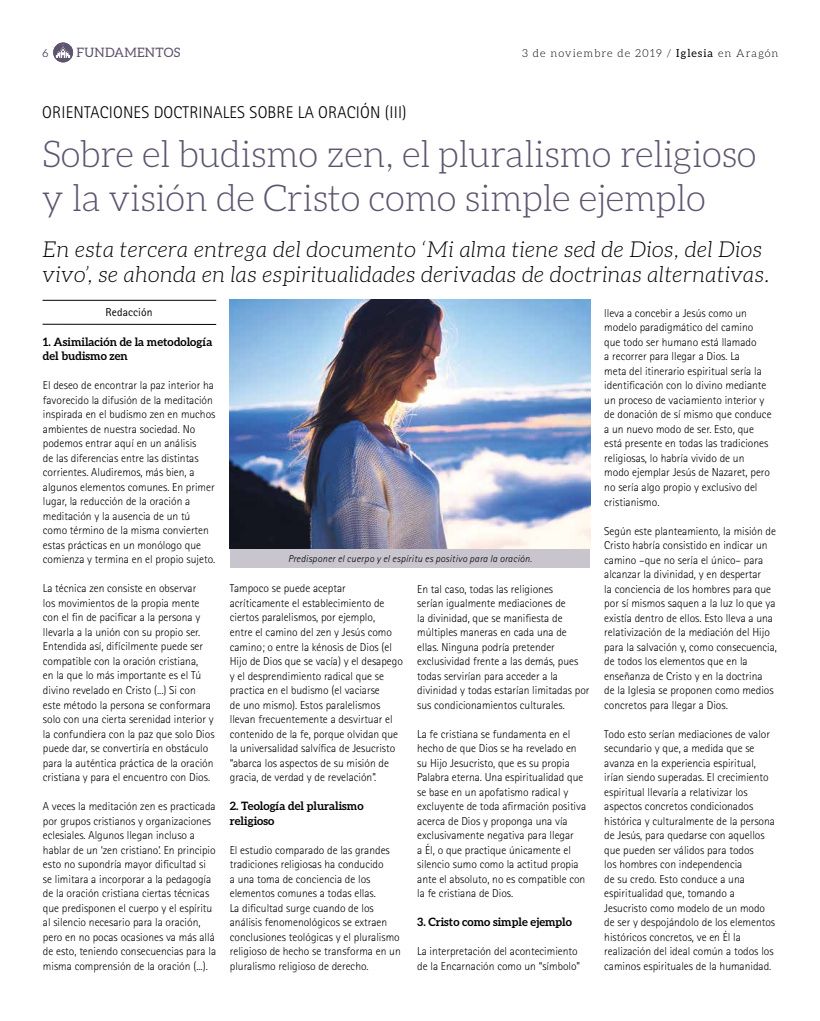
<style>
.page{position:relative;width:820px;height:1021px;background:#fff}
.page>*{position:absolute;margin:0;border:0;box-sizing:border-box;transform-origin:0 0}
.t1{font:300 37px/44.4px "Aleo";letter-spacing:-.01em;color:#5e546e}
.t2{font:italic 300 22px/25px "Aleo";letter-spacing:.025em;color:#000}
.t3{font:300 17px "Rotis Sans Serif";letter-spacing:.01em;color:#000}
.t4{font:13px "Aleo";letter-spacing:.02em;color:#5e546e}
.t5{font:300 11.5px/14.5px "Rotis Sans Serif";color:#000}
.t6{font:700 11.5px/14.5px "Aleo";color:#000}
.t7{font:11.5px "Rotis Sans Serif";letter-spacing:.01em;color:#000}
.t8{font:300 11px "Aleo";letter-spacing:.1em;color:#000}
.t9{font:300 11px "Aleo";color:#5e546e}
.t10{font:italic 300 10px "Rotis Sans Serif";letter-spacing:.025em;color:#000}
.s1{font-weight:400}
</style>
<div class="page">
<svg style="left:53px;top:43px;width:20px;height:19px"></svg>
<div style="left:230px;top:548px;width:360px;height:19px;background:#c8c5ce"></div>
<img style="left:230px;top:300px;width:360px;height:248px">
<hr style="left:43px;top:300px;width:173px;height:1px;background:#000">
<hr style="left:43px;top:324px;width:173px;height:1px;background:#000">
<p class="t9" style="left:43px;top:48px;width:7px">6</p>
<p class="t4" style="left:77px;top:45px;width:105px">FUNDAMENTOS</p>
<p class="t8" style="left:522px;top:47px;width:258px">3 de noviembre de 2019 / <span class="s1">Iglesia</span> en Aragón</p>
<h3 class="t3" style="left:42px;top:102px;width:366px">ORIENTACIONES DOCTRINALES SOBRE LA ORACIÓN (III)</h3>
<h1 class="t1" style="left:42px;top:131px;width:715px">Sobre el budismo zen, el pluralismo religioso y la visión de Cristo como simple ejemplo</h1>
<h2 class="t2" style="left:43px;top:236px;width:727px">En esta tercera entrega del documento ‘Mi alma tiene sed de Dios, del Dios vivo’, se ahonda en las espiritualidades derivadas de doctrinas alternativas.</h2>
<p class="t7" style="left:106px;top:305px;width:48px">Redacción</p>
<p class="t6" style="left:43px;top:334px;width:171px">1. Asimilación de la metodología del budismo zen</p>
<p class="t5" style="left:43px;top:378px;width:174px">El deseo de encontrar la paz interior ha favorecido la difusión de la meditación inspirada en el budismo zen en muchos ambientes de nuestra sociedad. No podemos entrar aquí en un análisis<br>de las diferencias entre las distintas corrientes. Aludiremos, más bien, a algunos elementos comunes. En primer lugar, la reducción de la oración a meditación y la ausencia de un tú como término de la misma convierten estas prácticas en un monólogo que comienza y termina en el propio sujeto.</p>
<p class="t5" style="left:43px;top:581px;width:173px">La técnica zen consiste en observar<br>los movimientos de la propia mente con el fin de pacificar a la persona y llevarla a la unión con su propio ser.<br>Entendida así, difícilmente puede ser compatible con la oración cristiana,<br>en la que lo más importante es el Tú divino revelado en Cristo (...) Si con este método la persona se conformara solo con una cierta serenidad interior y la confundiera con la paz que solo Dios puede dar, se convertiría en obstáculo para la auténtica práctica de la oración cristiana y para el encuentro con Dios.</p>
<p class="t5" style="left:43px;top:799px;width:175px">A veces la meditación zen es practicada por grupos cristianos y organizaciones eclesiales. Algunos llegan incluso a hablar de un ‘zen cristiano’. En principio esto no supondría mayor dificultad si se limitara a incorporar a la pedagogía de la oración cristiana ciertas técnicas que predisponen el cuerpo y el espíritu al silencio necesario para la oración, pero en no pocas ocasiones va más allá de esto, teniendo consecuencias para la misma comprensión de la oración (...).</p>
<p class="t10" style="left:288px;top:552px;width:245px">Predisponer el cuerpo y el espíritu es positivo para la oración.</p>
<p class="t5" style="left:230px;top:581px;width:174px">Tampoco se puede aceptar acríticamente el establecimiento de ciertos paralelismos, por ejemplo,<br>entre el camino del zen y Jesús como camino; o entre la kénosis de Dios (el Hijo de Dios que se vacía) y el desapego y el desprendimiento radical que se practica en el budismo (el vaciarse<br>de uno mismo). Estos paralelismos llevan frecuentemente a desvirtuar el contenido de la fe, porque olvidan que la universalidad salvífica de Jesucristo “abarca los aspectos de su misión de gracia, de verdad y de revelación”.</p>
<p class="t6" style="left:230px;top:798px;width:135px">2. Teología del pluralismo religioso</p>
<p class="t5" style="left:230px;top:842px;width:172px">El estudio comparado de las grandes tradiciones religiosas ha conducido<br>a una toma de conciencia de los elementos comunes a todas ellas.<br>La dificultad surge cuando de los análisis fenomenológicos se extraen conclusiones teológicas y el pluralismo religioso de hecho se transforma en un pluralismo religioso de derecho.</p>
<p class="t5" style="left:417px;top:581px;width:174px">En tal caso, todas las religiones<br>serían igualmente mediaciones de<br>la divinidad, que se manifiesta de múltiples maneras en cada una de ellas. Ninguna podría pretender exclusividad frente a las demás, pues todas servirían para acceder a la divinidad y todas estarían limitadas por sus condicionamientos culturales.</p>
<p class="t5" style="left:417px;top:726px;width:170px">La fe cristiana se fundamenta en el hecho de que Dios se ha revelado en su Hijo Jesucristo, que es su propia Palabra eterna. Una espiritualidad que se base en un apofatismo radical y excluyente de toda afirmación positiva acerca de Dios y proponga una vía exclusivamente negativa para llegar<br>a Él, o que practique únicamente el silencio sumo como la actitud propia ante el absoluto, no es compatible con la fe cristiana de Dios.</p>
<p class="t6" style="left:417px;top:914px;width:156px">3. Cristo como simple ejemplo</p>
<p class="t5" style="left:417px;top:944px;width:164px">La interpretación del acontecimiento de la Encarnación como un “símbolo”</p>
<p class="t5" style="left:604px;top:306px;width:169px">lleva a concebir a Jesús como un modelo paradigmático del camino que todo ser humano está llamado<br>a recorrer para llegar a Dios. La<br>meta del itinerario espiritual sería la identificación con lo divino mediante un proceso de vaciamiento interior y de donación de sí mismo que conduce a un nuevo modo de ser. Esto, que está presente en todas las tradiciones religiosas, lo habría vivido de un modo ejemplar Jesús de Nazaret, pero no sería algo propio y exclusivo del cristianismo.</p>
<p class="t5" style="left:604px;top:523px;width:174px">Según este planteamiento, la misión de Cristo habría consistido en indicar un camino –que no sería el único– para alcanzar la divinidad, y en despertar<br>la conciencia de los hombres para que por sí mismos saquen a la luz lo que ya existía dentro de ellos. Esto lleva a una relativización de la mediación del Hijo para la salvación y, como consecuencia, de todos los elementos que en la enseñanza de Cristo y en la doctrina<br>de la Iglesia se proponen como medios concretos para llegar a Dios.</p>
<p class="t5" style="left:604px;top:726px;width:172px">Todo esto serían mediaciones de valor secundario y que, a medida que se avanza en la experiencia espiritual, irían siendo superadas. El crecimiento espiritual llevaría a relativizar los aspectos concretos condicionados histórica y culturalmente de la persona de Jesús, para quedarse con aquellos que pueden ser válidos para todos<br>los hombres con independencia<br>de su credo. Esto conduce a una espiritualidad que, tomando a Jesucristo como modelo de un modo de ser y despojándolo de los elementos históricos concretos, ve en Él la realización del ideal común a todos los caminos espirituales de la humanidad.</p>
</div>
